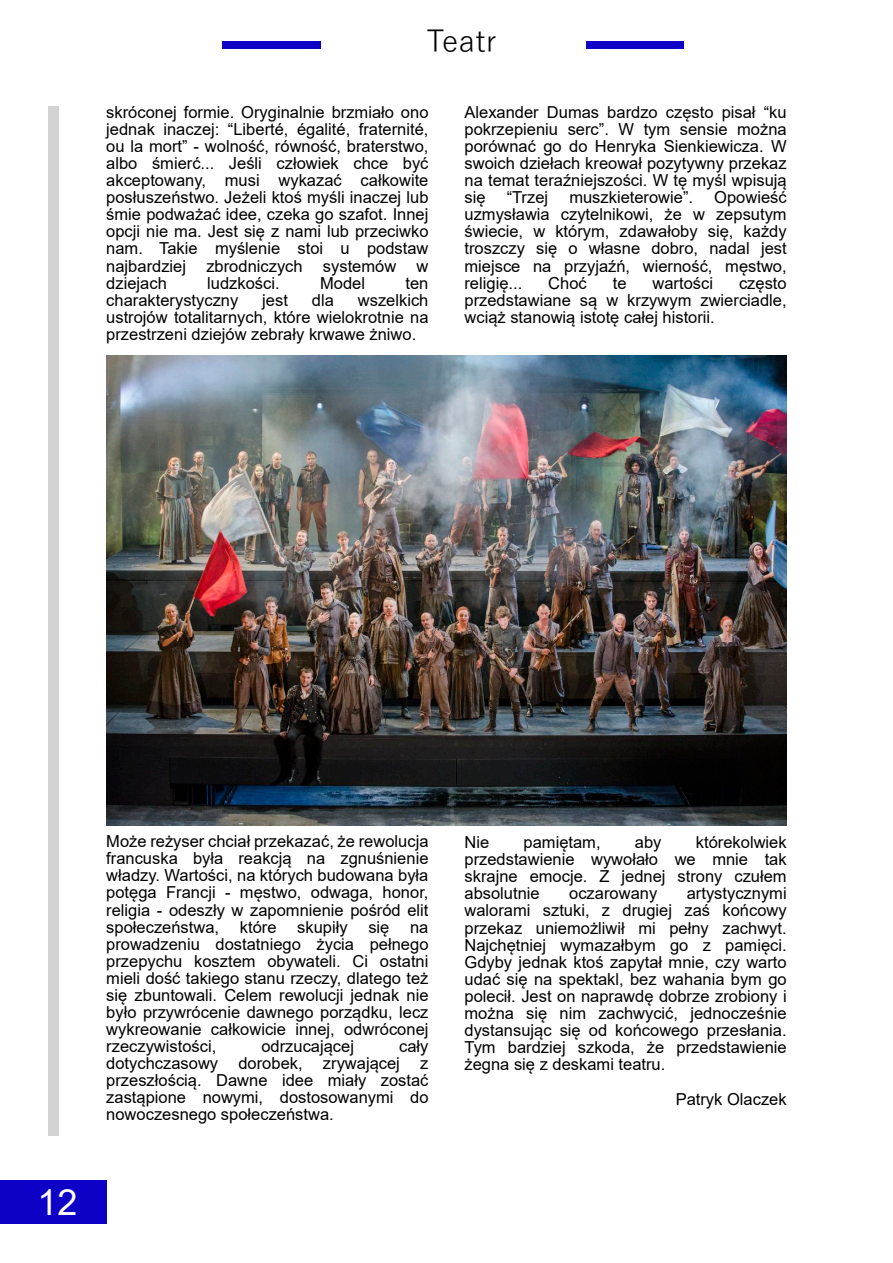
<style>
.page{position:relative;width:893px;height:1263px;background:#fff}
.page>*{position:absolute;margin:0;border:0;box-sizing:border-box;transform-origin:0 0}
.t1{font:36px "Arial";color:#fff}
.t2{font:30px "Yu Gothic";color:#000}
.t3{font:16.5px/17.1px "Arial";color:#000;text-align:justify}
</style>
<div class="page">
<div style="left:0;top:1180px;width:106px;height:43px;background:#0f00c8"></div>
<div style="left:48px;top:106px;width:10px;height:1029px;background:#d3d3d3"></div>
<div style="left:223px;top:42px;width:461px;height:7px;background:#0f00c8"></div>
<div style="left:321px;top:14px;width:265px;height:73px;background:#fff"></div>
<img style="left:106px;top:355px;width:681px;height:470px">
<h2 class="t2" style="left:381px;top:26px;width:146px">Spis treści</h2>
<h2 class="t2" style="left:426px;top:26px;width:72px">Teatr</h2>
<p class="t3" style="left:106px;top:105px;width:324px">skróconej formie. Oryginalnie brzmiało ono jednak inaczej: “Liberté, égalité, fraternité, ou la mort” - wolność, równość, braterstwo, albo śmierć... Jeśli człowiek chce być akceptowany, musi wykazać całkowite posłuszeństwo. Jeżeli ktoś myśli inaczej lub śmie podważać idee, czeka go szafot. Innej opcji nie ma. Jest się z nami lub przeciwko nam. Takie myślenie stoi u podstaw najbardziej zbrodniczych systemów w dziejach</p>
<p class="t3" style="left:207px;top:276px;width:74px">ludzkości.</p>
<p class="t3" style="left:320px;top:276px;width:46px">Model</p>
<p class="t3" style="left:406px;top:276px;width:24px">ten</p>
<p class="t3" style="left:106px;top:293px;width:134px">charakterystyczny</p>
<p class="t3" style="left:262px;top:293px;width:27px">jest</p>
<p class="t3" style="left:312px;top:293px;width:24px">dla</p>
<p class="t3" style="left:106px;top:293px;width:324px;text-indent:252px">wszelkich ustrojów totalitarnych, które wielokrotnie na przestrzeni dziejów zebrały krwawe żniwo.</p>
<p class="t3" style="left:464px;top:105px;width:324px">Alexander Dumas bardzo często pisał “ku pokrzepieniu serc”. W tym sensie można porównać go do Henryka Sienkiewicza. W swoich dziełach kreował pozytywny przekaz na temat teraźniejszości. W tę myśl wpisują się</p>
<p class="t3" style="left:464px;top:190px;width:324px;text-indent:250px">Opowieść uzmysławia czytelnikowi, że w zepsutym świecie, w którym, zdawałoby się, każdy troszczy się o własne dobro, nadal jest miejsce na przyjaźń, wierność, męstwo, religię...</p>
<p class="t3" style="left:507px;top:190px;width:43px">“Trzej</p>
<p class="t3" style="left:569px;top:190px;width:125px">muszkieterowie”.</p>
<p class="t3" style="left:548px;top:276px;width:40px">Choć</p>
<p class="t3" style="left:613px;top:276px;width:15px">te</p>
<p class="t3" style="left:652px;top:276px;width:62px">wartości</p>
<p class="t3" style="left:464px;top:276px;width:324px;text-indent:274px">często przedstawiane są w krzywym zwierciadle, wciąż stanowią istotę całej historii.</p>
<h1 class="t1" style="left:38px;top:1189px;width:42px">12</h1>
<p class="t3" style="left:106px;top:834px;width:324px">Może reżyser chciał przekazać, że rewolucja francuska była reakcją na zgnuśnienie władzy. Wartości, na których budowana była potęga Francji - męstwo, odwaga, honor, religia - odeszły w zapomnienie pośród elit społeczeństwa,</p>
<p class="t3" style="left:240px;top:920px;width:38px">które</p>
<p class="t3" style="left:297px;top:920px;width:52px">skupiły</p>
<p class="t3" style="left:368px;top:920px;width:23px">się</p>
<p class="t3" style="left:106px;top:920px;width:324px;text-indent:304px">na prowadzeniu dostatniego życia pełnego przepychu kosztem obywateli. Ci ostatni mieli dość takiego stanu rzeczy, dlatego też się zbuntowali. Celem rewolucji jednak nie było przywrócenie dawnego porządku, lecz wykreowanie całkowicie innej, odwróconej rzeczywistości,</p>
<p class="t3" style="left:106px;top:1039px;width:324px;text-indent:293px">cały dotychczasowy dorobek, zrywającej z przeszłością. Dawne idee miały zostać zastąpione nowymi, dostosowanymi do nowoczesnego społeczeństwa.</p>
<p class="t3" style="left:261px;top:1039px;width:94px">odrzucającej</p>
<p class="t3" style="left:464px;top:835px;width:324px;text-indent:231px">którekolwiek przedstawienie wywołało we mnie tak skrajne emocje. Z jednej strony czułem absolutnie</p>
<p class="t3" style="left:464px;top:835px;width:26px">Nie</p>
<p class="t3" style="left:524px;top:835px;width:79px">pamiętam,</p>
<p class="t3" style="left:635px;top:835px;width:28px">aby</p>
<p class="t3" style="left:464px;top:886px;width:324px;text-indent:222px">artystycznymi walorami sztuki, z drugiej zaś końcowy przekaz uniemożliwił mi pełny zachwyt.<br>Najchętniej wymazałbym go z pamięci.<br>Gdyby jednak ktoś zapytał mnie, czy warto udać się na spektakl, bez wahania bym go polecił. Jest on naprawdę dobrze zrobiony i można się nim zachwycić, jednocześnie dystansując się od końcowego przesłania.<br>Tym bardziej szkoda, że przedstawienie żegna się z deskami teatru.</p>
<p class="t3" style="left:676px;top:1092px;width:112px">Patryk Olaczek</p>
<p class="t3" style="left:569px;top:886px;width:90px">oczarowany</p>
</div>
